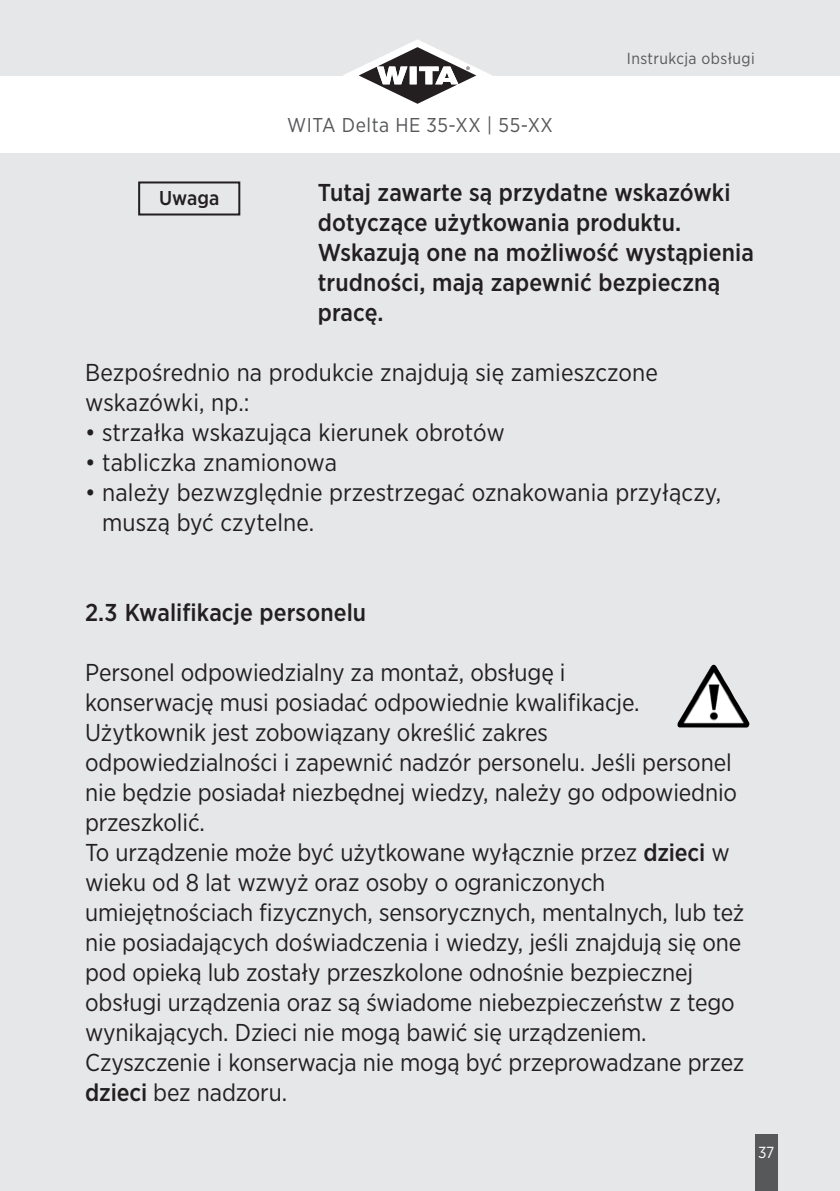
<style>
.page{position:relative;width:840px;height:1191px;background:#fff}
.page>*{position:absolute;margin:0;border:0;box-sizing:border-box;transform-origin:0 0}
.t1{font:24.4px/30px "Gotham Narrow";letter-spacing:-.005em;color:#231f20}
.t2{font:500 24.4px/30px "Gotham Narrow";letter-spacing:.005em;color:#231f20}
.t3{font:20px "Gotham Narrow";letter-spacing:.025em;color:#57585a}
.t4{font:500 20px "Gotham Narrow";letter-spacing:.005em;color:#231f20}
.t5{font:16px "Gotham Narrow";letter-spacing:.025em;color:#57585a}
.t6{font:16px "Gotham Narrow";color:#fff}
.s1{font-weight:500}
</style>
<div class="page">
<div style="left:0;top:0;width:839px;height:75px;background:#e6e7e9"></div>
<div style="left:0;top:153px;width:839px;height:1038px;background:#e6e7e9"></div>
<div style="left:754px;top:1134px;width:23px;height:57px;background:#57585a"></div>
<img style="left:677px;top:664px;width:72px;height:63px">
<svg style="left:326px;top:39px;width:169px;height:65px"></svg>
<div style="left:138px;top:181px;width:102px;height:34px;border:2px solid #231f20"></div>
<p class="t3" style="left:287px;top:117px;width:267px">WITA Delta HE 35-XX | 55-XX</p>
<p class="t5" style="left:626px;top:53px;width:129px">Instrukcja obsługi</p>
<p class="t2" style="left:317px;top:179px;width:437px">Tutaj zawarte są przydatne wskazówki dotyczące użytkowania produktu.<br>Wskazują one na możliwość wystąpienia trudności, mają zapewnić bezpieczną pracę.</p>
<p class="t1" style="left:85px;top:359px;width:574px">Bezpośrednio na produkcie znajdują się zamieszczone wskazówki, np.:</p>
<p class="t1" style="left:85px;top:419px;width:421px">• strzałka wskazująca kierunek obrotów</p>
<p class="t1" style="left:85px;top:449px;width:253px">• tabliczka znamionowa</p>
<p class="t1" style="left:102px;top:479px;width:620px;text-indent:-17px">• należy bezwzględnie przestrzegać oznakowania przyłączy, muszą być czytelne.</p>
<p class="t4" style="left:159px;top:190px;width:62px">Uwaga</p>
<p class="t2" style="left:85px;top:599px;width:282px">2.3 Kwalifikacje personelu</p>
<p class="t1" style="left:85px;top:659px;width:660px">Personel odpowiedzialny za montaż, obsługę i<br>konserwację musi posiadać odpowiednie kwalifikacje.<br>Użytkownik jest zobowiązany określić zakres odpowiedzialności i zapewnić nadzór personelu. Jeśli personel nie będzie posiadał niezbędnej wiedzy, należy go odpowiednio przeszkolić.<br>To urządzenie może być użytkowane wyłącznie przez <span class="s1">dzieci</span> w wieku od 8 lat wzwyż oraz osoby o ograniczonych umiejętnościach fizycznych, sensorycznych, mentalnych, lub też nie posiadających doświadczenia i wiedzy, jeśli znajdują się one pod opieką lub zostały przeszkolone odnośnie bezpiecznej obsługi urządzenia oraz są świadome niebezpieczeństw z tego wynikających. Dzieci nie mogą bawić się urządzeniem.<br>Czyszczenie i konserwacja nie mogą być przeprowadzane przez <span class="s1">dzieci</span> bez nadzoru.</p>
<p class="t6" style="left:757px;top:1146px;width:18px">37</p>
</div>
